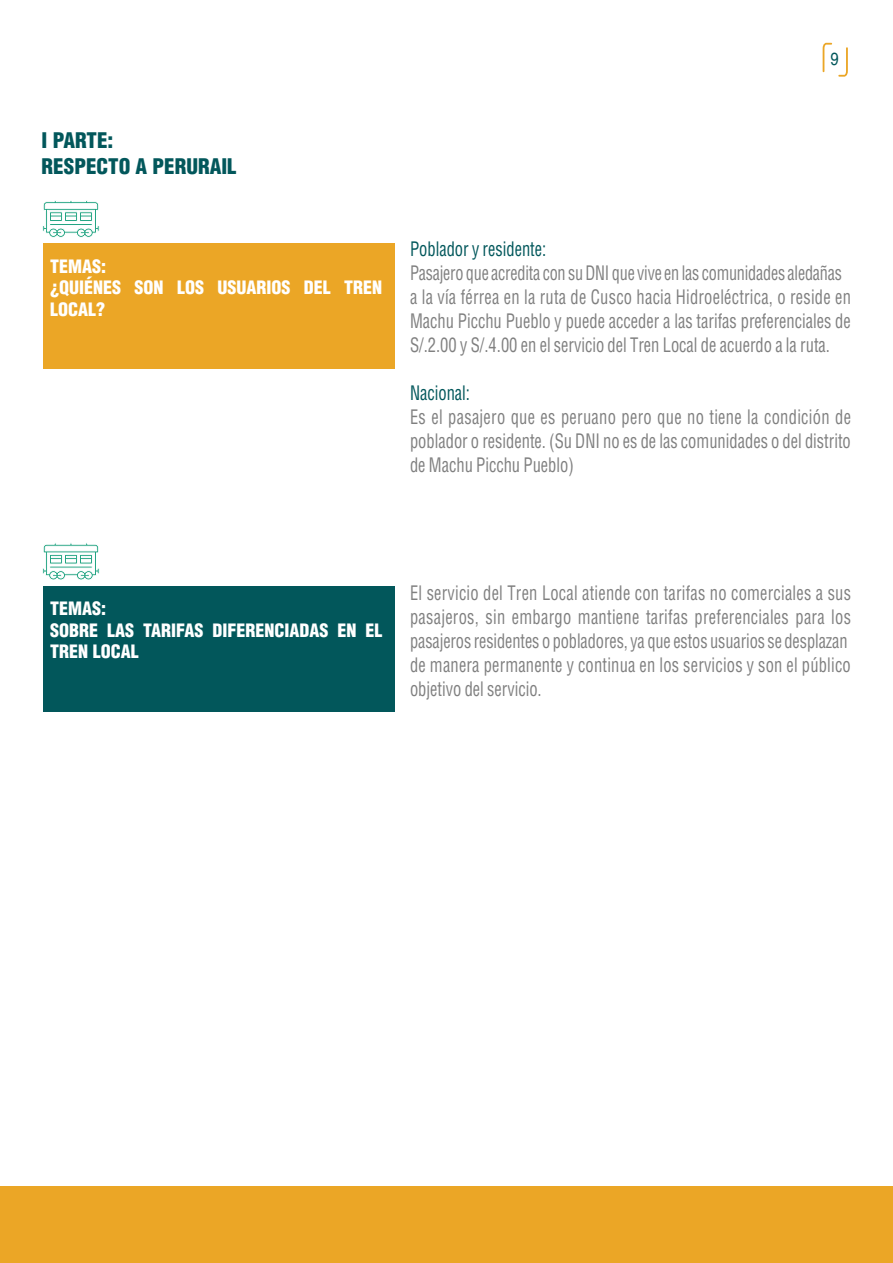
<style>
.page{position:relative;width:893px;height:1263px;background:#fff}
.page>*{position:absolute;margin:0;border:0;box-sizing:border-box;transform-origin:0 0}
.t1{font:900 condensed 21px/25.2px "Helvetica LT Std";color:#02575b}
.t2{font:condensed 19.5px/24px "Helvetica LT Std";color:#808080;text-align:justify;scale:.85 1}
.t3{font:condensed 19.5px/24px "Helvetica LT Std";color:#808080;scale:.83 1}
.t4{font:condensed 19.5px "Helvetica LT Std";color:#02575b;scale:.85 1}
.t5{font:900 condensed 18px/21.6px "Helvetica LT Std";color:#fff}
.t6{font:17.7px "Helvetica LT Std";color:#02575b;scale:.85 1}
</style>
<div class="page">
<div style="left:43px;top:243px;width:352px;height:126px;background:#eba626"></div>
<svg style="left:838px;top:47px;width:10px;height:30px"></svg>
<svg style="left:823px;top:43px;width:9px;height:29px"></svg>
<div style="left:0;top:1186px;width:893px;height:77px;background:#eba626"></div>
<svg style="left:42px;top:200px;width:58px;height:38px"></svg>
<div style="left:49px;top:223px;width:44px;height:3px;border:1px solid #fff"></div>
<div style="left:43px;top:586px;width:352px;height:125px;background:#02575b"></div>
<svg style="left:42px;top:543px;width:58px;height:37px"></svg>
<div style="left:49px;top:566px;width:44px;height:2px;border:1px solid #fff"></div>
<p class="t1" style="left:42px;top:128px;width:196px">I PARTE:<br>RESPECTO A PERURAIL</p>
<p class="t5" style="left:50px;top:255px;width:334px">TEMAS:<br>¿QUIÉNES SON LOS USUARIOS DEL TREN<br>LOCAL?</p>
<p class="t6" style="left:830px;top:48px;width:11px">9</p>
<p class="t4" style="left:410px;top:236px;width:162px">Poblador y residente:</p>
<p class="t3" style="left:410px;top:261px;width:533px">Pasajero que acredita con su DNI que vive en las comunidades aledañas a la vía férrea en la ruta de Cusco hacia Hidroeléctrica, o reside en Machu Picchu Pueblo y puede acceder a las tarifas preferenciales de S/.2.00 y S/.4.00 en el servicio del Tren Local de acuerdo a la ruta.</p>
<p class="t4" style="left:410px;top:380px;width:72px">Nacional:</p>
<p class="t2" style="left:410px;top:405px;width:520px">Es el pasajero que es peruano pero que no tiene la condición de poblador o residente. (Su DNI no es de las comunidades o del distrito de Machu Picchu Pueblo)</p>
<p class="t5" style="left:50px;top:598px;width:334px">TEMAS:<br>SOBRE LAS TARIFAS DIFERENCIADAS EN EL<br>TREN LOCAL</p>
<p class="t2" style="left:410px;top:581px;width:520px;text-align:left">El servicio del Tren Local atiende con tarifas no comerciales a sus pasajeros, sin embargo mantiene tarifas preferenciales para los pasajeros residentes o pobladores, ya que estos usuarios se desplazan de manera permanente y continua en los servicios y son el público objetivo del servicio.</p>
</div>
